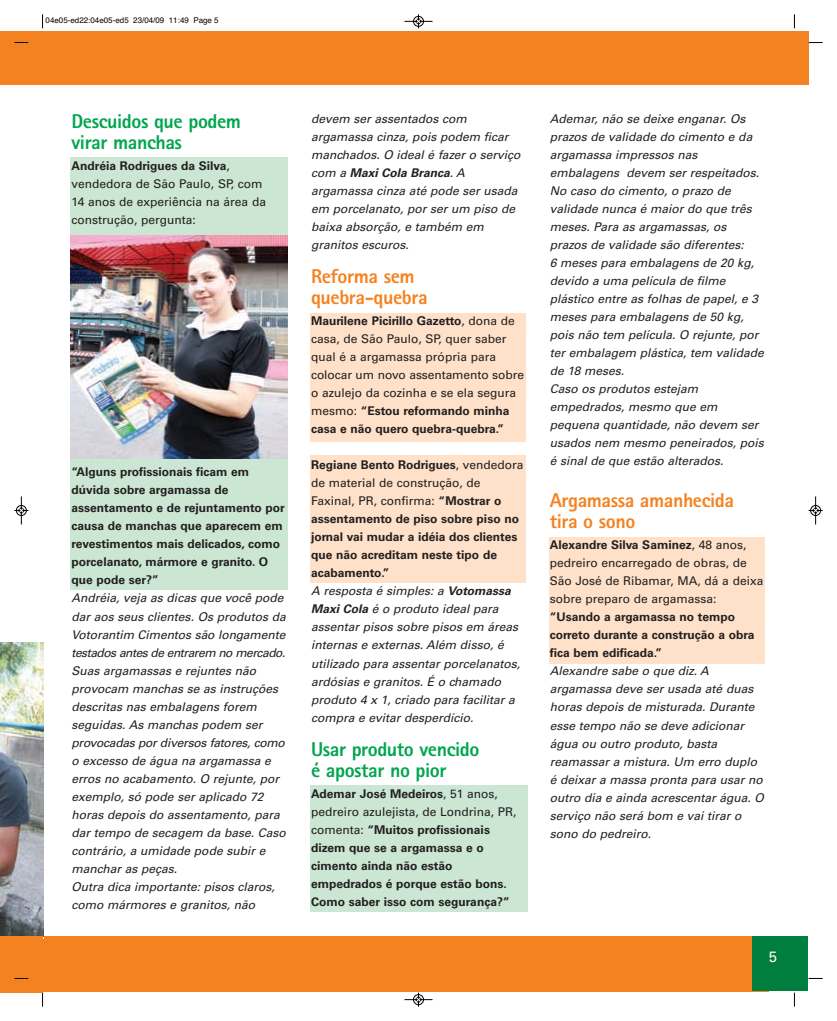
<style>
.page{position:relative;width:837px;height:1021px;background:#fff}
.page>*{position:absolute;margin:0;border:0;box-sizing:border-box;transform-origin:0 0}
.t1{font:800 20px/21px "Rotis Sans Serif";letter-spacing:-.02em;color:#00a54f}
.t2{font:800 20px/21px "Rotis Sans Serif";letter-spacing:-.02em;color:#f58220}
.t3{font:15px "Univers";color:#fff}
.t4{font:italic 12px/18px "Univers";color:#231f20}
.t5{font:12px/18px "Univers";color:#231f20}
.t6{font:700 12px/18px "Univers";color:#231f20}
.t7{font:8px "Helvetica";color:#000}
.s1{font-weight:700}
.s2{font-weight:700;font-style:normal}
.s3{font-style:normal}
.s4{font-weight:400}
</style>
<div class="page">
<div style="left:70px;top:158px;width:217px;height:432px;background:#cbe6d3"></div>
<div style="left:310px;top:785px;width:217px;height:126px;background:#cbe6d3"></div>
<div style="left:310px;top:313px;width:215px;height:128px;background:#fee1c8"></div>
<div style="left:310px;top:455px;width:215px;height:128px;background:#fee1c8"></div>
<div style="left:548px;top:537px;width:216px;height:126px;background:#fee1c8"></div>
<div style="left:0;top:31px;width:43px;height:54px;background:#f58220"></div>
<div style="left:43px;top:935px;width:725px;height:56px;background:#f58220"></div>
<div style="left:751px;top:935px;width:56px;height:55px;background:#007e3d"></div>
<div style="left:41px;top:31px;width:767px;height:54px;background:#f58220"></div>
<img style="left:70px;top:235px;width:217px;height:223px">
<img style="left:0;top:643px;width:43px;height:292px">
<div style="left:0;top:935px;width:43px;height:57px;background:#f58220"></div>
<svg style="left:42px;top:14px;width:1px;height:14px"></svg>
<svg style="left:14px;top:42px;width:14px;height:1px"></svg>
<svg style="left:793px;top:14px;width:2px;height:14px"></svg>
<svg style="left:808px;top:42px;width:14px;height:1px"></svg>
<svg style="left:42px;top:992px;width:1px;height:14px"></svg>
<svg style="left:14px;top:978px;width:14px;height:1px"></svg>
<svg style="left:793px;top:992px;width:2px;height:14px"></svg>
<svg style="left:808px;top:978px;width:14px;height:1px"></svg>
<svg style="left:404px;top:14px;width:28px;height:14px"></svg>
<svg style="left:404px;top:992px;width:28px;height:14px"></svg>
<svg style="left:14px;top:496px;width:14px;height:28px"></svg>
<svg style="left:808px;top:496px;width:14px;height:28px"></svg>
<p class="t7" style="left:46px;top:18px;width:175px">04e05-ed22:04e05-ed5 23/04/09 11:49 Page 5</p>
<p class="t1" style="left:71px;top:113px;width:171px">Descuidos que podem virar manchas</p>
<p class="t5" style="left:71px;top:158px;width:196px"><span class="s1">Andréia Rodrigues da Silva</span>, vendedora de São Paulo, SP, com<br>14 anos de experiência na área da construção, pergunta:</p>
<p class="t4" style="left:71px;top:464px;width:218px"><span class="s2">“Alguns profissionais ficam em dúvida sobre argamassa de assentamento e de rejuntamento por causa de manchas que aparecem em revestimentos mais delicados, como porcelanato, mármore e granito. O que pode ser?”<br></span>Andréia, veja as dicas que você pode dar aos seus clientes. Os produtos da<br>Votorantim Cimentos são longamente testados antes de entrarem no mercado.<br>Suas argamassas e rejuntes não provocam manchas se as instruções descritas nas embalagens forem seguidas.As manchas podem ser provocadas por diversos fatores, como o excesso de água na argamassa e erros no acabamento. O rejunte, por exemplo, só pode ser aplicado 72 horas depois do assentamento, para dar tempo de secagem da base. Caso contrário, a umidade pode subir e manchar as peças.<br>Outra dica importante: pisos claros, como mármores e granitos, não</p>
<p class="t4" style="left:311px;top:111px;width:213px">devem ser assentados com argamassa cinza, pois podem ficar manchados. O ideal é fazer o serviço com a <span class="s1">Maxi Cola Branca</span>. A argamassa cinza até pode ser usada em porcelanato, por ser um piso de baixa absorção, e também em granitos escuros.</p>
<p class="t2" style="left:311px;top:268px;width:118px">Reforma sem quebra-quebra</p>
<p class="t5" style="left:311px;top:313px;width:214px"><span class="s1">Maurilene Picirillo Gazetto</span>, dona de casa, de São Paulo, SP, quer saber qual é a argamassa própria para colocar um novo assentamento sobre o azulejo da cozinha e se ela segura mesmo: <span class="s1">“Estou reformando minha casa e não quero quebra-quebra.”</span></p>
<p class="t4" style="left:311px;top:457px;width:214px"><span class="s2">Regiane Bento Rodrigues</span><span class="s3">, vendedora de material de construção, de<br>Faxinal, PR, confirma:</span> <span class="s2">“Mostrar o assentamento de piso sobre piso no jornal vai mudar a idéia dos clientes que não acreditam neste tipo de acabamento.”<br></span>A resposta é simples: a <span class="s1">Votomassa<br>Maxi Cola</span> é o produto ideal para assentar pisos sobre pisos em áreas internas e externas. Além disso, é utilizado para assentar porcelanatos, ardósias e granitos. É o chamado produto 4 x 1, criado para facilitar a compra e evitar desperdício.</p>
<p class="t1" style="left:311px;top:740px;width:170px">Usar produto vencido é apostar no pior</p>
<p class="t6" style="left:311px;top:785px;width:207px">Ademar José Medeiros<span class="s4">, 51 anos, pedreiro azulejista, de Londrina, PR, comenta:</span> “Muitos profissionais dizem que se a argamassa e o cimento ainda não estão empedrados é porque estão bons.<br>Como saber isso com segurança?”</p>
<p class="t4" style="left:549px;top:111px;width:218px">Ademar, não se deixe enganar. Os prazos de validade do cimento e da argamassa impressos nas embalagens devem ser respeitados.<br>No caso do cimento, o prazo de validade nunca é maior do que três meses. Para as argamassas, os prazos de validade são diferentes:<br>6 meses para embalagens de 20 kg, devido a uma película de filme plástico entre as folhas de papel, e 3 meses para embalagens de 50 kg, pois não tem película. O rejunte, por ter embalagem plástica, tem validade de 18 meses.<br>Caso os produtos estejam empedrados, mesmo que em pequena quantidade, não devem ser usados nem mesmo peneirados, pois é sinal de que estão alterados.</p>
<p class="t2" style="left:549px;top:492px;width:186px">Argamassa amanhecida tira o sono</p>
<p class="t4" style="left:549px;top:537px;width:218px"><span class="s2">Alexandre Silva Saminez</span><span class="s3">, 48 anos, pedreiro encarregado de obras, de<br>São José de Ribamar, MA, dá a deixa sobre preparo de argamassa: </span><span class="s2">“Usando a argamassa no tempo correto durante a construção a obra fica bem edificada.”<br></span>Alexandre sabe o que diz.A argamassa deve ser usada até duas horas depois de misturada. Durante esse tempo não se deve adicionar água ou outro produto, basta reamassar a mistura. Um erro duplo é deixar a massa pronta para usar no outro dia e ainda acrescentar água. O serviço não será bom e vai tirar o sono do pedreiro.</p>
<p class="t3" style="left:768px;top:951px;width:10px">5</p>
</div>
